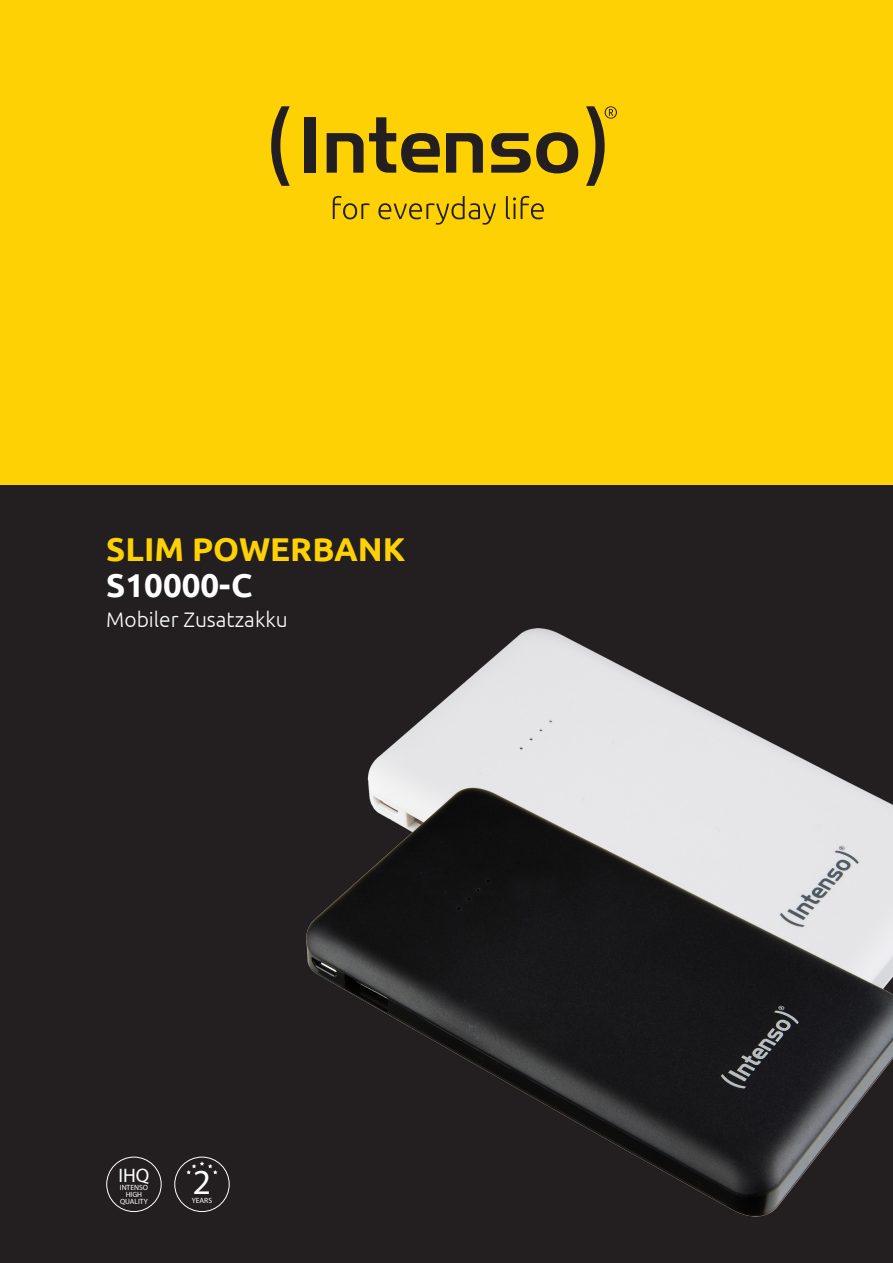
<style>
.page{position:relative;width:893px;height:1263px;background:#231f20}
.page>*{position:absolute;margin:0;border:0;box-sizing:border-box;transform-origin:0 0}
.t1{font:35.25px "Myriad Pro";color:#fff}
.t2{font:700 33px "Ubuntu";color:#fed105}
.t3{font:700 33px "Ubuntu";color:#fff}
.t4{font:300 21px "Ubuntu";color:#fff}
.t5{font:19.65px "Myriad Pro";color:#fff}
.t6{font:7.5px "Myriad Pro";color:#fff}
</style>
<div class="page">
<div style="left:0;top:0;width:893px;height:485px;background:#fed105"></div>
<img style="left:188px;top:628px;width:705px;height:589px">
<svg style="left:586px;top:106px;width:31px;height:80px"></svg>
<svg style="left:271px;top:106px;width:19px;height:80px"></svg>
<div style="left:305px;top:117px;width:11px;height:56px;background:#231f20"></div>
<svg style="left:446px;top:133px;width:37px;height:40px"></svg>
<svg style="left:491px;top:132px;width:87px;height:41px"></svg>
<svg style="left:327px;top:117px;width:113px;height:56px"></svg>
<svg style="left:333px;top:196px;width:211px;height:29px"></svg>
<div style="left:174px;top:1157px;width:56px;height:55px;border:1px solid #fff;border-radius:50%"></div>
<svg style="left:186px;top:1161px;width:32px;height:13px"></svg>
<div style="left:106px;top:1157px;width:56px;height:55px;border:1px solid #fff;border-radius:50%"></div>
<p class="t2" style="left:106px;top:530px;width:301px">SLIM POWERBANK</p>
<p class="t3" style="left:106px;top:566px;width:148px">S10000-C</p>
<p class="t4" style="left:106px;top:606px;width:183px">Mobiler Zusatzakku</p>
<p class="t5" style="left:118px;top:1163px;width:32px">IHQ</p>
<p class="t6" style="left:120px;top:1182px;width:30px">INTENSO</p>
<p class="t6" style="left:126px;top:1189px;width:18px">HIGH</p>
<p class="t6" style="left:120px;top:1196px;width:29px">QUALITY</p>
<p class="t1" style="left:193px;top:1160px;width:20px">2</p>
<p class="t6" style="left:192px;top:1196px;width:22px">YEARS</p>
</div>
